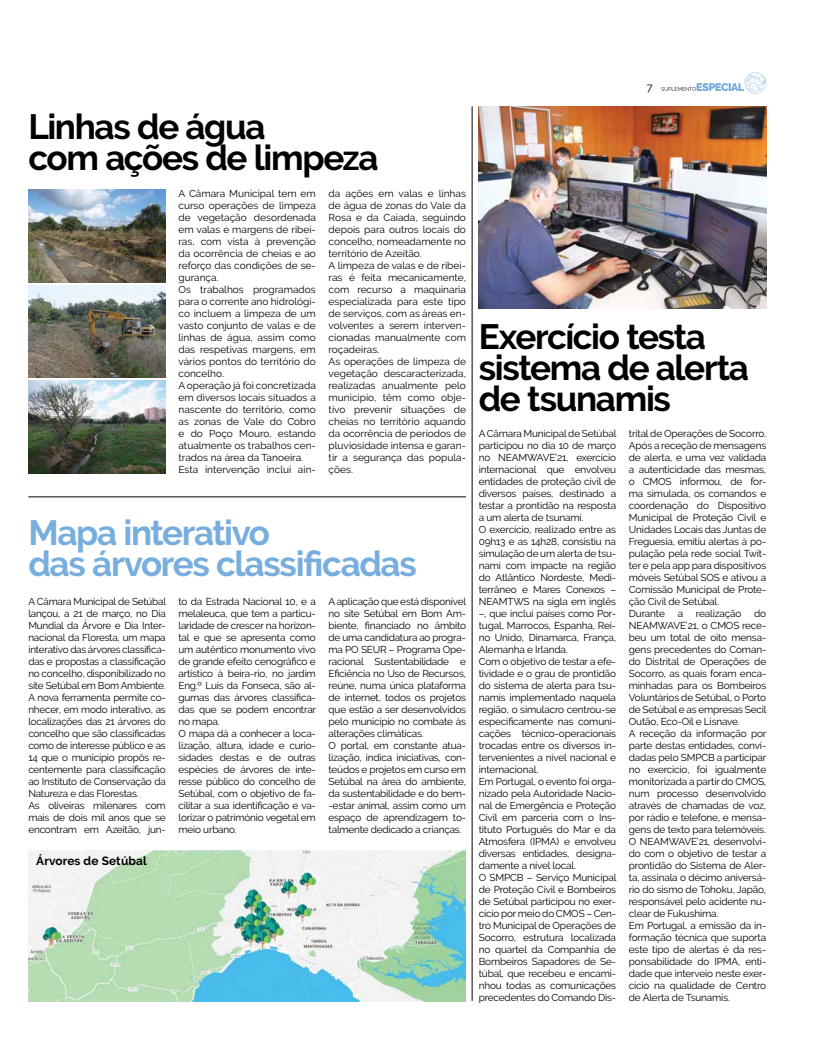
<style>
.page{position:relative;width:823px;height:1049px;background:#fff}
.page>*{position:absolute;margin:0;border:0;box-sizing:border-box;transform-origin:0 0}
.t1{font:700 35px/31px "Raleway";letter-spacing:-.04em;color:#000}
.t2{font:700 35px/31px "Raleway";letter-spacing:-.04em;color:#78aede}
.t3{font:700 11.9px "Raleway";letter-spacing:.01em;color:#000}
.t4{font:11px "Raleway";color:#000}
.t5{font:10px/12px "Raleway";letter-spacing:-.015em;color:#000}
</style>
<div class="page">
<svg style="left:661px;top:72px;width:104px;height:22px"></svg>
<img style="left:28px;top:190px;width:138px;height:92px">
<img style="left:28px;top:285px;width:138px;height:93px">
<img style="left:28px;top:381px;width:138px;height:92px">
<img style="left:28px;top:851px;width:437px;height:150px">
<img style="left:478px;top:106px;width:287px;height:203px">
<hr style="left:28px;top:497px;width:437px;height:1px;background:#000">
<hr style="left:471px;top:106px;width:1px;height:895px;background:#000">
<h1 class="t1" style="left:28px;top:112px;width:351px">Linhas de água<br>com ações de limpeza</h1>
<p class="t5" style="left:328px;top:188px;width:139px">da ações em valas e linhas de água de zonas do Vale da<br>Rosa e da Caiada, seguindo depois para outros locais do concelho, nomeadamente no território de Azeitão.<br>A limpeza de valas e de ribei&shy;ras é feita mecanicamente, com recurso a maquinaria especializada para este tipo de serviços, com as áreas en&shy;volventes a serem interven&shy;cionadas manualmente com roçadeiras.<br>As operações de limpeza de vegetação descaracterizada, realizadas anualmente pelo município, têm como obje&shy;tivo prevenir situações de cheias no território aquando da ocorrência de períodos de pluviosidade intensa e garan&shy;tir a segurança das popula&shy;ções.</p>
<p class="t5" style="left:178px;top:188px;width:139px">A Câmara Municipal tem em curso operações de limpeza de vegetação desordenada em valas e margens de ribei&shy;ras, com vista à prevenção da ocorrência de cheias e ao reforço das condições de se&shy;gurança.<br>Os trabalhos programados para o corrente ano hidrológi&shy;co incluem a limpeza de um vasto conjunto de valas e de linhas de água, assim como das respetivas margens, em vários pontos do território do concelho.<br>A operação já foi concretizada em diversos locais situados a nascente do território, como as zonas de Vale do Cobro e do Poço Mouro, estando atualmente os trabalhos cen&shy;trados na área da Tanoeira.<br>Esta intervenção inclui ain-</p>
<h1 class="t2" style="left:28px;top:518px;width:390px">Mapa interativo<br>das árvores classificadas</h1>
<p class="t5" style="left:178px;top:595px;width:139px">to da Estrada Nacional 10, e a melaleuca, que tem a particu&shy;laridade de crescer na horizon&shy;tal e que se apresenta como um autêntico monumento vivo de grande efeito cenográfico e artístico à beira-rio, no jardim<br>Eng.º Luís da Fonseca, são al&shy;gumas das árvores classifica&shy;das que se podem encontrar no mapa.<br>O mapa dá a conhecer a loca&shy;lização, altura, idade e curio&shy;sidades destas e de outras espécies de árvores de inte&shy;resse público do concelho de<br>Setúbal, com o objetivo de fa&shy;cilitar a sua identificação e va&shy;lorizar o património vegetal em meio urbano.</p>
<p class="t5" style="left:28px;top:595px;width:139px">A Câmara Municipal de Setúbal lançou, a 21 de março, no Dia<br>Mundial da Árvore e Dia Inter&shy;nacional da Floresta, um mapa interativo das árvores classifica&shy;das e propostas a classificação no concelho, disponibilizado no site Setúbal em Bom Ambiente.<br>A nova ferramenta permite co&shy;nhecer, em modo interativo, as localizações das 21 árvores do concelho que são classificadas como de interesse público e as<br>14 que o município propôs re&shy;centemente para classificação ao Instituto de Conservação da<br>Natureza e das Florestas.<br>As oliveiras milenares com mais de dois mil anos que se encontram em Azeitão, jun-</p>
<p class="t5" style="left:328px;top:595px;width:139px">A aplicação que está disponível</p>
<p class="t5" style="left:328px;top:607px;width:139px">no site Setúbal em Bom Am-</p>
<p class="t5" style="left:328px;top:619px;width:139px">biente, financiado no âmbito</p>
<p class="t5" style="left:328px;top:631px;width:139px">de uma candidatura ao progra-</p>
<p class="t5" style="left:328px;top:643px;width:139px">ma PO SEUR – Programa Ope-</p>
<p class="t5" style="left:328px;top:655px;width:139px">racional Sustentabilidade e</p>
<p class="t5" style="left:328px;top:667px;width:139px">Eficiência no Uso de Recursos,</p>
<p class="t5" style="left:328px;top:679px;width:139px">reúne, numa única plataforma</p>
<p class="t5" style="left:328px;top:691px;width:139px">de internet, todos os projetos</p>
<p class="t5" style="left:328px;top:703px;width:139px">que estão a ser desenvolvidos</p>
<p class="t5" style="left:328px;top:715px;width:139px">pelo município no combate às</p>
<p class="t5" style="left:328px;top:727px;width:96px">alterações climáticas.</p>
<p class="t5" style="left:328px;top:739px;width:139px">O portal, em constante atua-</p>
<p class="t5" style="left:328px;top:751px;width:139px">lização, indica iniciativas, con-</p>
<p class="t5" style="left:328px;top:763px;width:139px">teúdos e projetos em curso em</p>
<p class="t5" style="left:328px;top:775px;width:139px">Setúbal na área do ambiente,</p>
<p class="t5" style="left:328px;top:787px;width:137px">da sustentabilidade e do bem-</p>
<p class="t5" style="left:332px;top:799px;width:135px">estar animal, assim como um</p>
<p class="t5" style="left:328px;top:811px;width:139px">espaço de aprendizagem to-</p>
<p class="t5" style="left:328px;top:823px;width:134px">talmente dedicado a crianças.</p>
<p class="t3" style="left:36px;top:853px;width:112px">Árvores de Setúbal</p>
<p class="t4" style="left:646px;top:80px;width:7px">7</p>
<h1 class="t1" style="left:478px;top:321px;width:271px">Exercício testa sistema de alerta de tsunamis</h1>
<p class="t5" style="left:628px;top:427px;width:139px">trital de Operações de Socorro.<br>Após a receção de mensagens de alerta, e uma vez validada a autenticidade das mesmas, o CMOS informou, de for&shy;ma simulada, os comandos e coordenação do Dispositivo<br>Municipal de Proteção Civil e<br>Unidades Locais das Juntas de<br>Freguesia, emitiu alertas à po&shy;pulação pela rede social Twit&shy;ter e pela app para dispositivos móveis Setúbal SOS e ativou a<br>Comissão Municipal de Prote&shy;ção Civil de Setúbal.<br>Durante</p>
<p class="t5" style="left:478px;top:427px;width:139px">A Câmara Municipal de Setúbal participou no dia 10 de março no NEAMWAVE’21, exercício internacional que envolveu entidades de proteção civil de diversos países, destinado a testar a prontidão na resposta a um alerta de tsunami.<br>O exercício, realizado entre as<br>09h13 e as 14h28, consistiu na simulação de um alerta de tsu&shy;nami com impacte na região do Atlântico Nordeste, Medi&shy;terrâneo e Mares Conexos –<br>NEAMTWS na sigla em inglês –, que inclui países como Por&shy;tugal, Marrocos, Espanha, Rei&shy;no Unido, Dinamarca, França,<br>Alemanha e Irlanda.<br>Com o objetivo de testar a efe&shy;tividade e o grau de prontidão do sistema de alerta para tsu&shy;namis implementado naquela região, o simulacro centrou-se especificamente nas comuni&shy;cações técnico-operacionais trocadas entre os diversos in&shy;tervenientes a nível nacional e internacional.<br>Em Portugal, o evento foi orga&shy;nizado pela Autoridade Nacio&shy;nal de Emergência e Proteção<br>Civil em parceria com o Ins&shy;tituto Português do Mar e da<br>Atmosfera (IPMA) e envolveu diversas entidades, designa&shy;damente a nível local.<br>O SMPCB – Serviço Municipal de Proteção Civil e Bombeiros de Setúbal participou no exer&shy;cício por meio do CMOS – Cen&shy;tro Municipal de Operações de<br>Socorro, estrutura localizada no quartel da Companhia de<br>Bombeiros Sapadores de Se&shy;túbal, que recebeu e encami&shy;nhou todas as comunicações precedentes do Comando Dis-</p>
<p class="t5" style="left:628px;top:607px;width:139px;text-indent:125px">do<br>NEAMWAVE’21, o CMOS rece&shy;beu um total de oito mensa&shy;gens precedentes do Coman&shy;do Distrital de Operações de<br>Socorro, as quais foram enca&shy;minhadas para os Bombeiros<br>Voluntários de Setúbal, o Porto de Setúbal e as empresas Secil<br>Outão, Eco-Oil e Lisnave.<br>A receção da informação por parte destas entidades, convi&shy;dadas pelo SMPCB a participar no exercício, foi igualmente monitorizada a partir do CMOS, num processo desenvolvido através de chamadas de voz, por rádio e telefone, e mensa&shy;gens de texto para telemóveis.<br>O NEAMWAVE’21, desenvolvi&shy;do com o objetivo de testar a prontidão do Sistema de Aler&shy;ta, assinala o décimo aniversá&shy;rio do sismo de Tohoku, Japão, responsável pelo acidente nu&shy;clear de Fukushima.<br>Em Portugal, a emissão da in&shy;formação técnica que suporta este tipo de alertas é da res&shy;ponsabilidade do IPMA, enti&shy;dade que interveio neste exer&shy;cício na qualidade de Centro de Alerta de Tsunamis.</p>
<p class="t5" style="left:677px;top:607px;width:7px">a</p>
<p class="t5" style="left:695px;top:607px;width:47px">realização</p>
</div>
